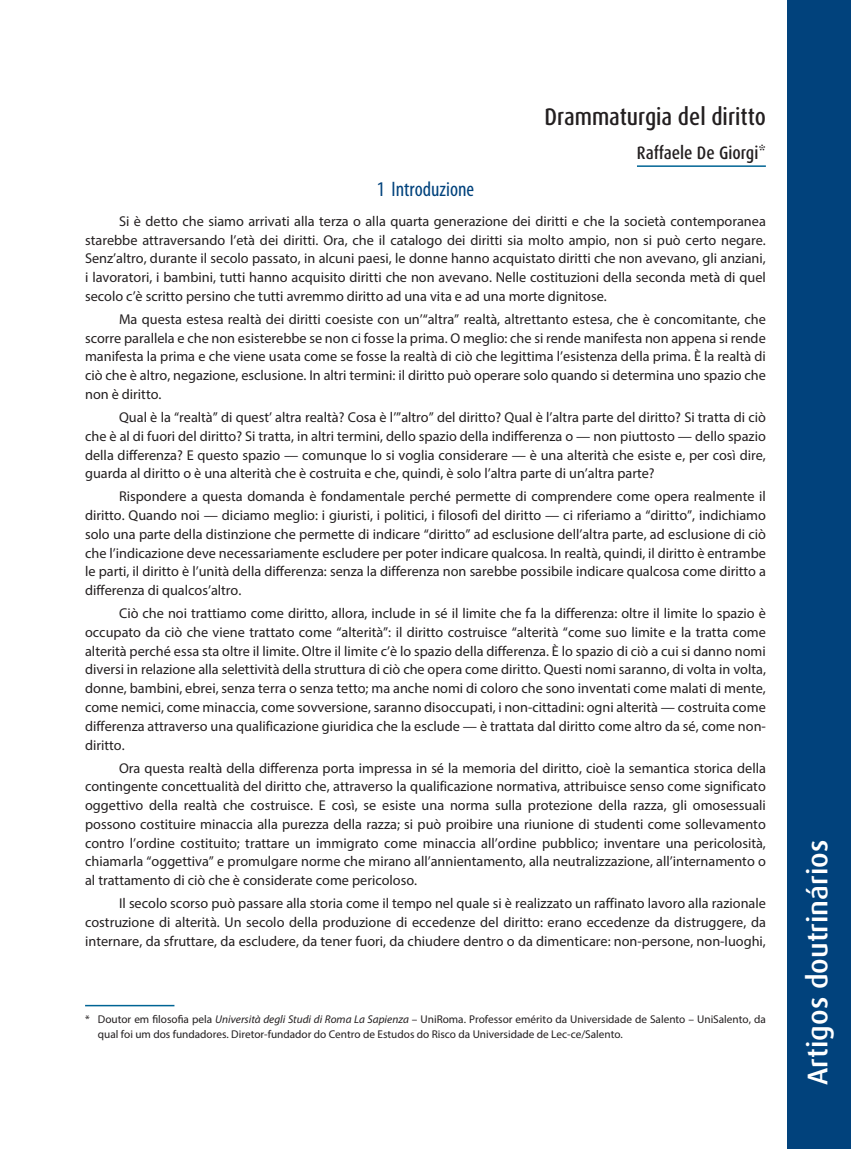
<style>
.page{position:relative;width:851px;height:1149px;background:#fff}
.page>*{position:absolute;margin:0;border:0;box-sizing:border-box;transform-origin:0 0}
.t1{font:500 28.5px "Dax Pro";color:#fff}
._00_-_TÍTULO{font:500 condensed 24px "Dax Pro";color:#231f20}
._02_-_SUBTÍTULO{font:condensed 21px "Myriad Pro";color:#01427c}
._01_-_AUTOR{font:500 condensed 18px "Dax Pro";color:#231f20}
._03_-_TEXTO{font:14.25px/18.8px "Myriad Pro";color:#231f20;text-align:justify}
._08_-_NOTA_fio_acima{font:11.25px/14.2px "Myriad Pro";color:#231f20}
.s1{font-style:italic}
</style>
<div class="page">
<div style="left:787px;top:0;width:63px;height:1148px;background:#01427c"></div>
<hr style="left:637px;top:165px;width:128px;height:2px;background:#006494">
<hr style="left:85px;top:1004px;width:89px;height:2px;background:#006494">
<p class="_00_-_TÍTULO" style="left:544px;top:101px;width:223px">Drammaturgia del diritto</p>
<p class="_01_-_AUTOR" style="left:637px;top:141px;width:130px">Raffaele De Giorgi*</p>
<p class="_02_-_SUBTÍTULO" style="left:377px;top:177px;width:99px">1 Introduzione</p>
<p class="_03_-_TEXTO" style="left:85px;top:211px;width:682px;text-indent:34px">Si è detto che siamo arrivati alla terza o alla quarta generazione dei diritti e che la società contemporanea starebbe attraversando l’età dei diritti. Ora, che il catalogo dei diritti sia molto ampio, non si può certo negare.<br>Senz’altro, durante il secolo passato, in alcuni paesi, le donne hanno acquistato diritti che non avevano, gli anziani, i lavoratori, i bambini, tutti hanno acquisito diritti che non avevano. Nelle costituzioni della seconda metà di quel secolo c’è scritto persino che tutti avremmo diritto ad una vita e ad una morte dignitose.</p>
<p class="_03_-_TEXTO" style="left:85px;top:309px;width:682px;text-indent:34px">Ma questa estesa realtà dei diritti coesiste con un’“altra” realtà, altrettanto estesa, che è concomitante, che scorre parallela e che non esisterebbe se non ci fosse la prima. O meglio: che si rende manifesta non appena si rende manifesta la prima e che viene usata come se fosse la realtà di ciò che legittima l’esistenza della prima. È la realtà di ciò che è altro, negazione, esclusione. In altri termini: il diritto può operare solo quando si determina uno spazio che non è diritto.</p>
<p class="_03_-_TEXTO" style="left:85px;top:407px;width:682px;text-indent:34px">Qual è la “realtà” di quest’ altra realtà? Cosa è l’”altro” del diritto? Qual è l’altra parte del diritto? Si tratta di ciò che è al di fuori del diritto? Si tratta, in altri termini, dello spazio della indifferenza o — non piuttosto — dello spazio della differenza? E questo spazio — comunque lo si voglia considerare — è una alterità che esiste e, per così dire, guarda al diritto o è una alterità che è costruita e che, quindi, è solo l’altra parte di un’altra parte?</p>
<p class="_03_-_TEXTO" style="left:85px;top:487px;width:682px;text-indent:34px">Rispondere a questa domanda è fondamentale perché permette di comprendere come opera realmente il diritto. Quando noi — diciamo meglio: i giuristi, i politici, i filosofi del diritto — ci riferiamo a “diritto”, indichiamo solo una parte della distinzione che permette di indicare “diritto” ad esclusione dell’altra parte, ad esclusione di ciò che l’indicazione deve necessariamente escludere per poter indicare qualcosa. In realtà, quindi, il diritto è entrambe le parti, il diritto è l’unità della differenza: senza la differenza non sarebbe possibile indicare qualcosa come diritto a differenza di qualcos’altro.</p>
<p class="_03_-_TEXTO" style="left:85px;top:603px;width:682px;text-indent:34px">Ciò che noi trattiamo come diritto, allora, include in sé il limite che fa la differenza: oltre il limite lo spazio è occupato da ciò che viene trattato come “alterità”: il diritto costruisce “alterità “come suo limite e la tratta come alterità perché essa sta oltre il limite. Oltre il limite c’è lo spazio della differenza. È lo spazio di ciò a cui si danno nomi diversi in relazione alla selettività della struttura di ciò che opera come diritto. Questi nomi saranno, di volta in volta, donne, bambini, ebrei, senza terra o senza tetto; ma anche nomi di coloro che sono inventati come malati di mente, come nemici, come minaccia, come sovversione, saranno disoccupati, i non-cittadini: ogni alterità — costruita come differenza attraverso una qualificazione giuridica che la esclude — è trattata dal diritto come altro da sé, come non&shy;diritto.</p>
<p class="_03_-_TEXTO" style="left:85px;top:758px;width:682px;text-indent:34px">Ora questa realtà della differenza porta impressa in sé la memoria del diritto, cioè la semantica storica della contingente concettualità del diritto che, attraverso la qualificazione normativa, attribuisce senso come significato oggettivo della realtà che costruisce. E così, se esiste una norma sulla protezione della razza, gli omosessuali possono costituire minaccia alla purezza della razza; si può proibire una riunione di studenti come sollevamento contro l’ordine costituito; trattare un immigrato come minaccia all’ordine pubblico; inventare una pericolosità, chiamarla “oggettiva” e promulgare norme che mirano all’annientamento, alla neutralizzazione, all’internamento o al trattamento di ciò che è considerate come pericoloso.</p>
<p class="_03_-_TEXTO" style="left:85px;top:893px;width:682px;text-indent:34px">Il secolo scorso può passare alla storia come il tempo nel quale si è realizzato un raffinato lavoro alla razionale costruzione di alterità. Un secolo della produzione di eccedenze del diritto: erano eccedenze da distruggere, da internare, da sfruttare, da escludere, da tener fuori, da chiudere dentro o da dimenticare: non-persone, non-luoghi,</p>
<p class="_08_-_NOTA_fio_acima" style="left:98px;top:1011px;width:669px;text-indent:-13px">* Doutor em filosofia pela <span class="s1">Università degli Studi di Roma La Sapienza</span> – UniRoma. Professor emérito da Universidade de Salento – UniSalento, da qual foi um dos fundadores. Diretor-fundador do Centro de Estudos do Risco da Universidade de Lec-ce/Salento.</p>
<h1 class="t1" style="left:799px;top:1084px;width:247px;rotate:-90deg">Artigos doutrinários</h1>
</div>
